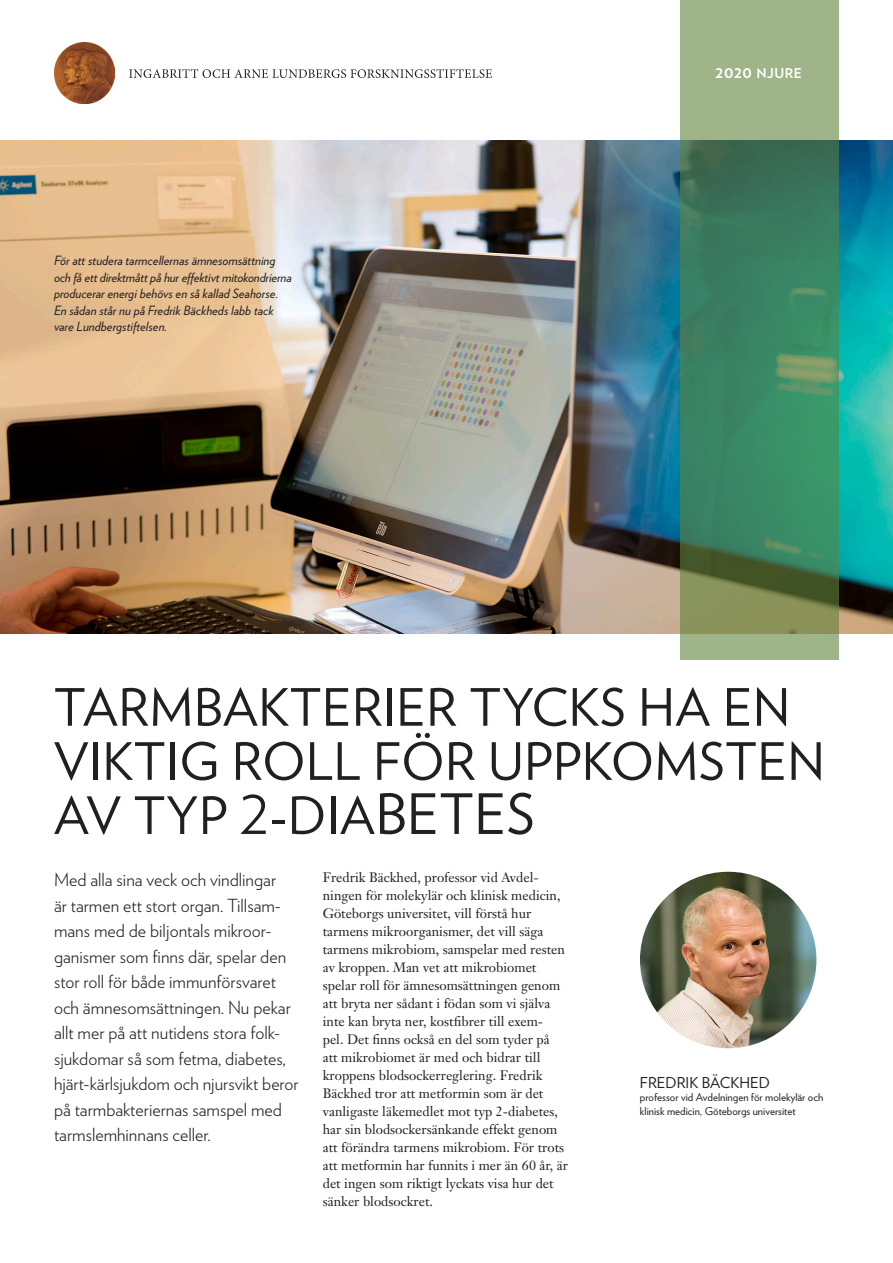
<style>
.page{position:relative;width:893px;height:1263px;background:#fff}
.page>*{position:absolute;margin:0;border:0;box-sizing:border-box;transform-origin:0 0}
.t1{font:51.3px/54.2px "Verlag";letter-spacing:.01em;color:#231f20}
.t2{font:300 18px/25.5px "Verlag";color:#231f20}
.t3{font:15px "Verlag";color:#231f20}
.t4{font:13.5px/18px "Janson Text";color:#231f20}
.t5{font:700 13.5px "Verlag";letter-spacing:.04em;color:#fff}
.t6{font:italic 12.75px/16.5px "Verlag";color:#231f20}
.t7{font:10.8px/13.5px "Verlag";color:#231f20}
.s1{font-size:16.8px}
.s2{font-weight:300;font-size:67.5px}
.s3{font-size:55.5px}
</style>
<div class="page">
<svg style="left:129px;top:69px;width:363px;height:9px"></svg>
<img style="left:55px;top:43px;width:60px;height:60px">
<img style="left:0;top:140px;width:893px;height:494px">
<img style="left:640px;top:872px;width:176px;height:176px;border-radius:88px">
<svg style="left:680px;top:0;width:159px;height:659px;background:#5a8d68"></svg>
<p class="t6" style="left:54px;top:252px;width:239px">För att studera tarmcellernas ämnesomsättning och få ett direktmått på hur effektivt mitokondrierna producerar energi behövs en så kallad Seahorse.<br>En sådan står nu på Fredrik Bäckheds labb tack vare Lundbergstiftelsen.</p>
<p class="t5" style="left:715px;top:65px;width:88px"><span class="s1">2020</span> NJURE</p>
<p class="t1" style="left:54px;top:680px;width:772px">TARMBAKTERIER TYCKS HA EN<br>VIKTIG ROLL FÖR UPPKOMSTEN<br>AV TYP <span class="s2">2</span>-DIA<span class="s3">BETES</span></p>
<p class="t2" style="left:54px;top:867px;width:246px">Med alla sina veck och vindlingar<br>är tarmen ett stort organ. Tillsam&shy;mans med de biljontals mikroor&shy;ganismer som finns där, spelar den stor roll för både immunförsvaret och ämnesomsättningen. Nu pekar allt mer på att nutidens stora folk&shy;sjukdomar så som fetma, diabetes, hjärt-kärlsjukdom och njursvikt beror på tarmbakteriernas samspel med tarmslemhinnans celler.</p>
<p class="t4" style="left:323px;top:868px;width:247px">Fredrik Bäckhed, professor vid Avdel&shy;ningen för molekylär och klinisk medicin, Göteborgs universitet, vill förstå hur tarmens mikroorganismer, det vill säga tarmens mikrobiom, samspelar med resten av kroppen. Man vet att mikrobiomet spelar roll för ämnesomsättningen genom att bryta ner sådant i födan som vi själva inte kan bryta ner, kostfibrer till exem-<br>pel. Det finns också en del som tyder på<br>att mikrobiomet är med och bidrar till kroppens blodsockerreglering. Fredrik Bäckhed tror att metformin som är det vanligaste läkemedlet mot typ 2-diabetes, har sin blodsockersänkande effekt genom att förändra tarmens mikrobiom. För trots att metformin har funnits i mer än 60 år, är det ingen som riktigt lyckats visa hur det sänker blodsockret.</p>
<p class="t3" style="left:640px;top:1073px;width:132px">FREDRIK BÄCKHED</p>
<p class="t7" style="left:640px;top:1091px;width:185px">professor vid Avdelningen för molekylär och klinisk medicin, Göteborgs universitet</p>
</div>
